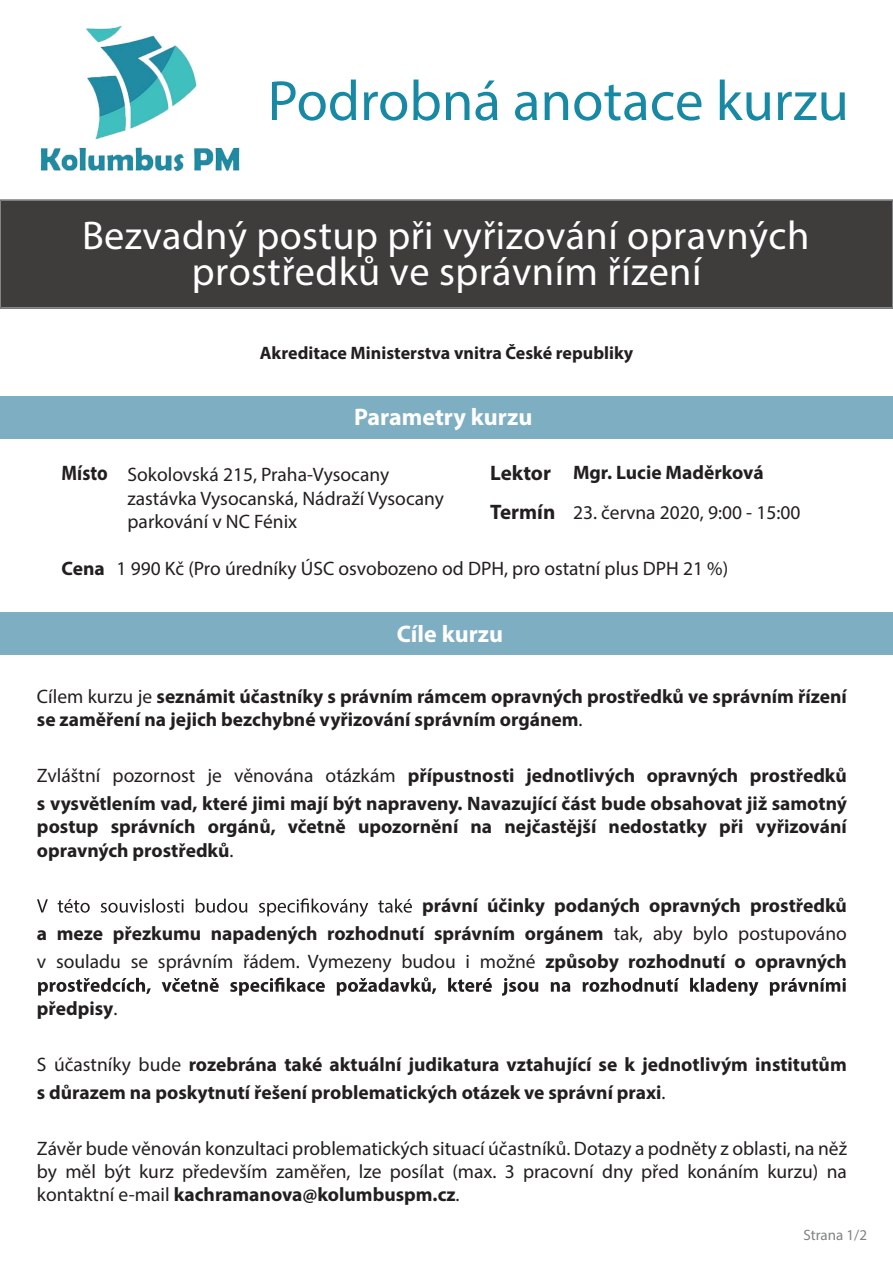
<style>
.page{position:relative;width:893px;height:1263px;background:#fff}
.page>*{position:absolute;margin:0;border:0;box-sizing:border-box;transform-origin:0 0}
.t1{font:57px "Myriad Pro";color:#1889a5}
.t2{font:40.2px/35.4px "Myriad Pro";letter-spacing:.01em;color:#fff;text-align:center}
.t3{font:700 24px "Myriad Pro";color:#fff}
.t4{font:700 21px/39px "Myriad Pro";color:#231f20}
.t5{font:700 21px "Myriad Pro";color:#231f20;scale:.88 1}
.t6{font:700 19.5px/27.9px "Myriad Pro";color:#231f20}
.t7{font:19.5px/23.4px "Myriad Pro";color:#231f20}
.t8{font:700 18px "Myriad Pro";color:#231f20}
.t9{font:15px "Myriad Pro";color:#808285}
.s1{font-weight:700}
.s2{font-weight:400}
</style>
<div class="page">
<div style="left:0;top:199px;width:893px;height:110px;background:#3e3d3c"></div>
<div style="left:0;top:396px;width:893px;height:42px;background:#7eaec2"></div>
<div style="left:0;top:612px;width:893px;height:42px;background:#7eaec2"></div>
<svg style="left:37px;top:898px;width:375px;height:19px"></svg>
<svg style="left:38px;top:977px;width:808px;height:19px"></svg>
<img style="left:40px;top:25px;width:200px;height:147px">
<h1 class="t1" style="left:268px;top:66px;width:583px">Podrobná anotace kurzu</h1>
<h2 class="t2" style="left:82px;top:218px;width:729px">Bezvadný postup při vyřizování opravných prostředků ve správním řízení</h2>
<p class="t8" style="left:260px;top:341px;width:375px">Akreditace Ministerstva vnitra České republiky</p>
<p class="t3" style="left:354px;top:401px;width:180px">Parametry kurzu</p>
<p class="t6" style="left:573px;top:457px;width:192px">Mgr. Lucie Maděrková</p>
<p class="t5" style="left:62px;top:459px;width:54px">Místo</p>
<p class="t4" style="left:490px;top:453px;width:67px">Lektor<br>Termín</p>
<p class="t7" style="left:128px;top:463px;width:318px">Sokolovská 215, Praha-Vysocany zastávka Vysocanská, Nádraží Vysocany parkování v NC Fénix</p>
<p class="t7" style="left:62px;top:556px;width:668px"><span class="s1">Cena</span> 1 990 Kč (Pro úredníky ÚSC osvobozeno od DPH, pro ostatní plus DPH 21 %)</p>
<p class="t7" style="left:573px;top:500px;width:229px">23. června 2020, 9:00 - 15:00</p>
<p class="t3" style="left:397px;top:618px;width:108px">Cíle kurzu</p>
<p class="t6" style="left:37px;top:684px;width:811px;line-height:23.4px"><span class="s2">Cílem kurzu je</span> seznámit účastníky s právním rámcem opravných prostředků ve správním řízení se zaměření na jejich bezchybné vyřizování správním orgánem<span class="s2">.</span></p>
<p class="t6" style="left:37px;top:761px;width:811px"><span class="s2">Zvláštní pozornost je věnována otázkám</span> přípustnosti jednotlivých opravných prostředků s vysvětlením vad, které jimi mají být napraveny. Navazující část bude obsahovat již samotný</p>
<p class="t6" style="left:37px;top:814px;width:811px;line-height:23.4px">postup správních orgánů, včetně upozornění na nejčastější nedostatky při vyřizování opravných prostředků<span class="s2">.</span></p>
<p class="t6" style="left:37px;top:891px;width:811px;text-align:justify;text-indent:385px">právní účinky podaných opravných prostředků a meze přezkumu napadených rozhodnutí správním orgánem <span class="s2">tak, aby bylo postupováno v souladu se správním řádem. Vymezeny budou i možné</span> způsoby rozhodnutí o opravných</p>
<p class="t6" style="left:37px;top:994px;width:82px">předpisy<span class="s2">.</span></p>
<p class="t6" style="left:37px;top:1050px;width:811px"><span class="s2">S účastníky bude</span> rozebrána také aktuální judikatura vztahující se k jednotlivým institutům s důrazem na poskytnutí řešení problematických otázek ve správní praxi<span class="s2">.</span></p>
<p class="t7" style="left:37px;top:1136px;width:812px;text-align:justify">Závěr bude věnován konzultaci problematických situací účastníků. Dotazy a podněty z oblasti, na něž by měl být kurz především zaměřen, lze posílat (max. 3 pracovní dny před konáním kurzu) na kontaktní e-mail <span class="s1">kachramanova@kolumbuspm.cz</span>.</p>
<p class="t9" style="left:803px;top:1225px;width:65px">Strana 1/2</p>
</div>
